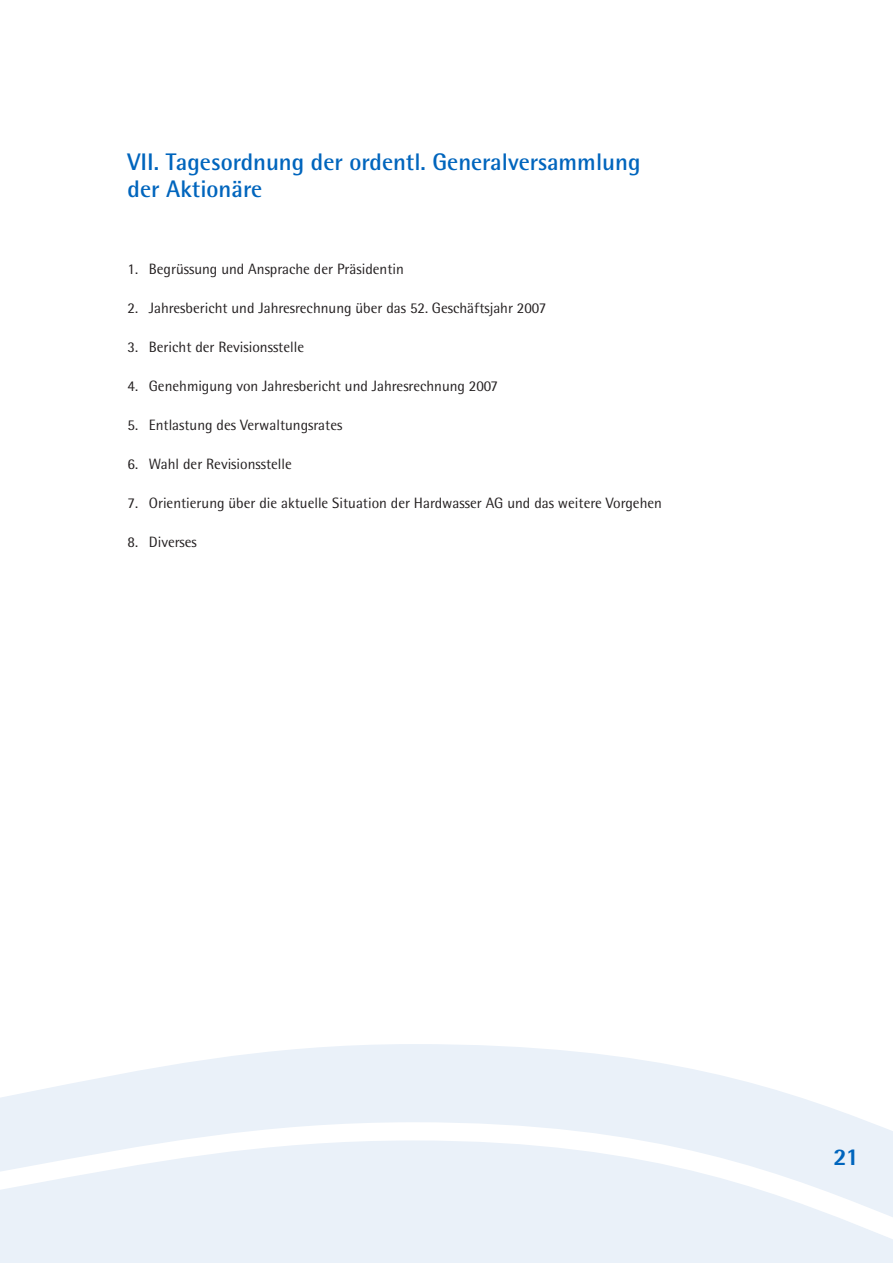
<style>
.page{position:relative;width:893px;height:1263px;background:#fff}
.page>*{position:absolute;margin:0;border:0;box-sizing:border-box;transform-origin:0 0}
.t1{font:700 24px/27px "Rotis Semi Sans";color:#0065bd}
.t2{font:800 24px "Rotis Semi Sans";color:#0065bd}
.t3{font:15px "Rotis Semi Sans";color:#231f20}
</style>
<div class="page">
<svg style="left:0;top:1044px;width:863px;height:76px;fill:#eaf1f9"></svg>
<svg style="left:0;top:1120px;width:893px;height:143px;background:#ecf2f9"></svg>
<h1 class="t1" style="left:128px;top:151px;width:514px">VII. Tagesordnung der ordentl. Generalversammlung der Aktionäre</h1>
<p class="t3" style="left:128px;top:264px;width:278px">1. Begrüssung und Ansprache der Präsidentin</p>
<p class="t3" style="left:128px;top:303px;width:420px">2. Jahresbericht und Jahresrechnung über das 52. Geschäftsjahr 2007</p>
<p class="t3" style="left:128px;top:342px;width:178px">3. Bericht der Revisionsstelle</p>
<p class="t3" style="left:128px;top:381px;width:372px">4. Genehmigung von Jahresbericht und Jahresrechnung 2007</p>
<p class="t3" style="left:128px;top:420px;width:216px">5. Entlastung des Verwaltungsrates</p>
<p class="t3" style="left:128px;top:459px;width:166px">6. Wahl der Revisionsstelle</p>
<p class="t3" style="left:128px;top:498px;width:536px">7. Orientierung über die aktuelle Situation der Hardwasser AG und das weitere Vorgehen</p>
<p class="t3" style="left:128px;top:537px;width:71px">8. Diverses</p>
<h1 class="t2" style="left:833px;top:1148px;width:27px">21</h1>
</div>
